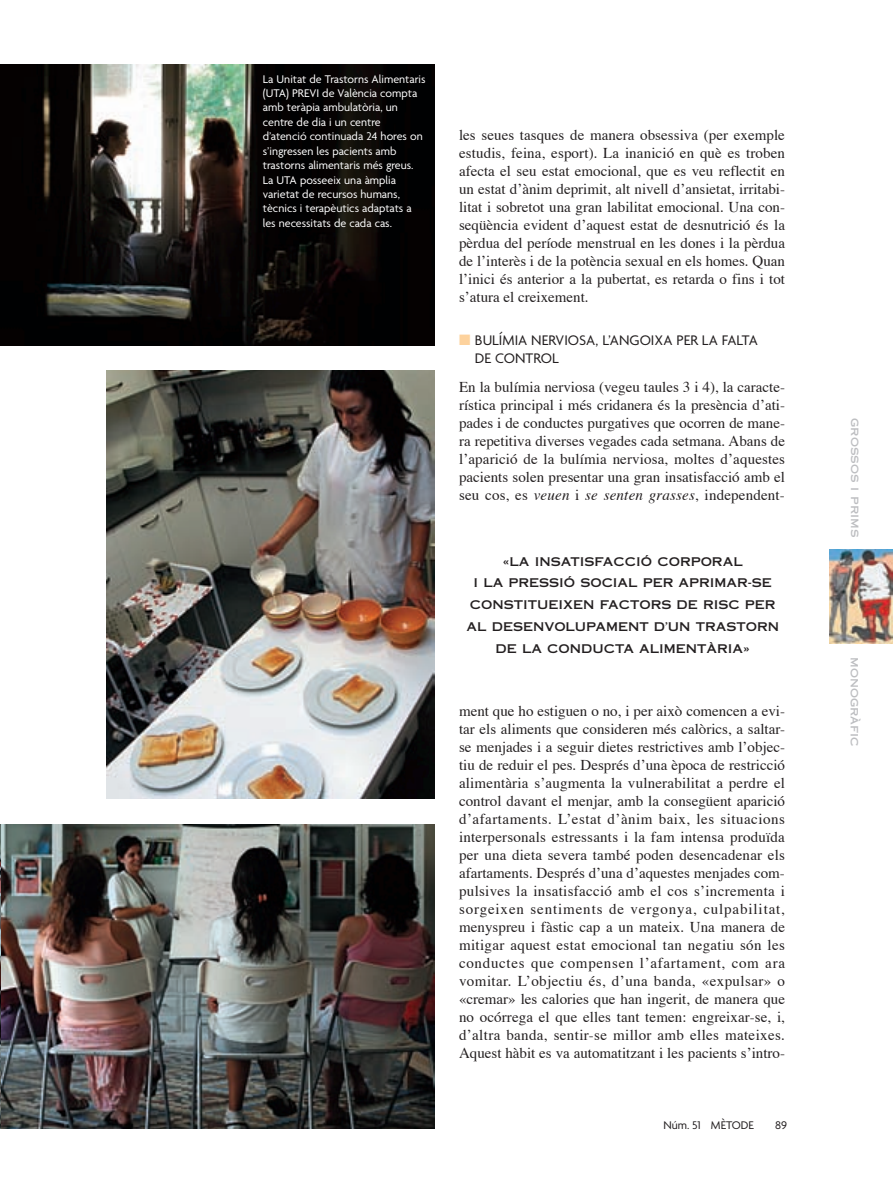
<style>
.page{position:relative;width:893px;height:1191px;background:#fff}
.page>*{position:absolute;margin:0;border:0;box-sizing:border-box;transform-origin:0 0}
.t1{font:15px/18px "Times";color:#231f20;text-align:justify}
.t2{font:15px/18px "Agenda";color:#231f20}
.t3{font:12px/14.4px "Agenda";color:#fff}
.t4{font:12px/21.8px "Copperplate Thirty One AB";color:#231f20;text-align:center}
.t5{font:12px "Copperplate Thirty One AB";color:#bdbec1}
.t6{font:12px "Agenda";color:#231f20}
.s1{color:#fdd29d}
.s2{font-style:italic}
</style>
<div class="page">
<img style="left:829px;top:549px;width:64px;height:94px">
<img style="left:0;top:64px;width:435px;height:282px">
<img style="left:106px;top:370px;width:329px;height:429px">
<img style="left:2px;top:824px;width:433px;height:304px">
<p class="t3" style="left:263px;top:73px;width:164px">La Unitat de Trastorns Alimentaris (UTA) PREVI de València compta amb teràpia ambulatòria, un centre de dia i un centre d’atenció continuada 24 hores on s’ingressen les pacients amb trastorns alimentaris més greus.<br>La UTA posseeix una àmplia varietat de recursos humans, tècnics i terapèutics adaptats a les necessitats de cada cas.</p>
<p class="t1" style="left:459px;top:127px;width:327px">les seues tasques de manera obsessiva (per exemple estudis, feina, esport). La inanició en què es troben afecta el seu estat emocional, que es veu reflectit en un estat d’ànim deprimit, alt nivell d’ansietat, irritabi&shy;litat i sobretot una gran labilitat emocional. Una con&shy;seqüència evident d’aquest estat de desnutrició és la pèrdua del període menstrual en les dones i la pèrdua de l’interès i de la potència sexual en els homes. Quan l’inici és anterior a la pubertat, es retarda o fins i tot s’atura el creixement.</p>
<p class="t2" style="left:475px;top:333px;width:284px;text-indent:-16px"><span class="s1">■</span> BULÍMIA NERVIOSA, L’ANGOIXA PER LA FALTA<br>DE CONTROL</p>
<p class="t1" style="left:459px;top:379px;width:327px">En la bulímia nerviosa (vegeu taules 3 i 4), la caracte&shy;rística principal i més cridanera és la presència d’ati&shy;pades i de conductes purgatives que ocorren de mane&shy;ra repetitiva diverses vegades cada setmana. Abans de l’aparició de la bulímia nerviosa, moltes d’aquestes pacients solen presentar una gran insatisfacció amb el seu cos, es <span class="s2">veuen</span> i <span class="s2">se senten grasses</span>, independent-</p>
<p class="t4" style="left:467px;top:550px;width:314px">«LA INSATISFACCIÓ CORPORAL<br>I LA PRESSIÓ SOCIAL PER APRIMAR-SE<br>CONSTITUEIXEN FACTORS DE RISC PER<br>AL DESENVOLUPAMENT D’UN TRASTORN<br>DE LA CONDUCTA ALIMENTÀRIA»</p>
<p class="t1" style="left:459px;top:703px;width:327px">ment que ho estiguen o no, i per això comencen a evi&shy;tar els aliments que consideren més calòrics, a saltar&shy;se menjades i a seguir dietes restrictives amb l’objec&shy;tiu de reduir el pes. Després d’una època de restricció alimentària s’augmenta la vulnerabilitat a perdre el control davant el menjar, amb la consegüent aparició d’afartaments. L’estat d’ànim baix, les situacions interpersonals estressants i la fam intensa produïda per una dieta severa també poden desencadenar els afartaments. Després d’una d’aquestes menjades com&shy;pulsives la insatisfacció amb el cos s’incrementa i sorgeixen sentiments de vergonya, culpabilitat, menyspreu i fàstic cap a un mateix. Una manera de mitigar aquest estat emocional tan negatiu són les conductes que compensen l’afartament, com ara vomitar. L’objectiu és, d’una banda, «expulsar» o «cremar» les calories que han ingerit, de manera que no ocórrega el que elles tant temen: engreixar-se, i, d’altra banda, sentir-se millor amb elles mateixes.<br>Aquest hàbit es va automatitzant i les pacients s’intro-</p>
<p class="t6" style="left:663px;top:1120px;width:92px">Núm. 51 MÈTODE</p>
<p class="t6" style="left:775px;top:1120px;width:13px">89</p>
<p class="t5" style="left:862px;top:418px;width:121px;rotate:90deg">grossos i prims</p>
<p class="t5" style="left:862px;top:657px;width:91px;rotate:90deg">monogràfic</p>
</div>
